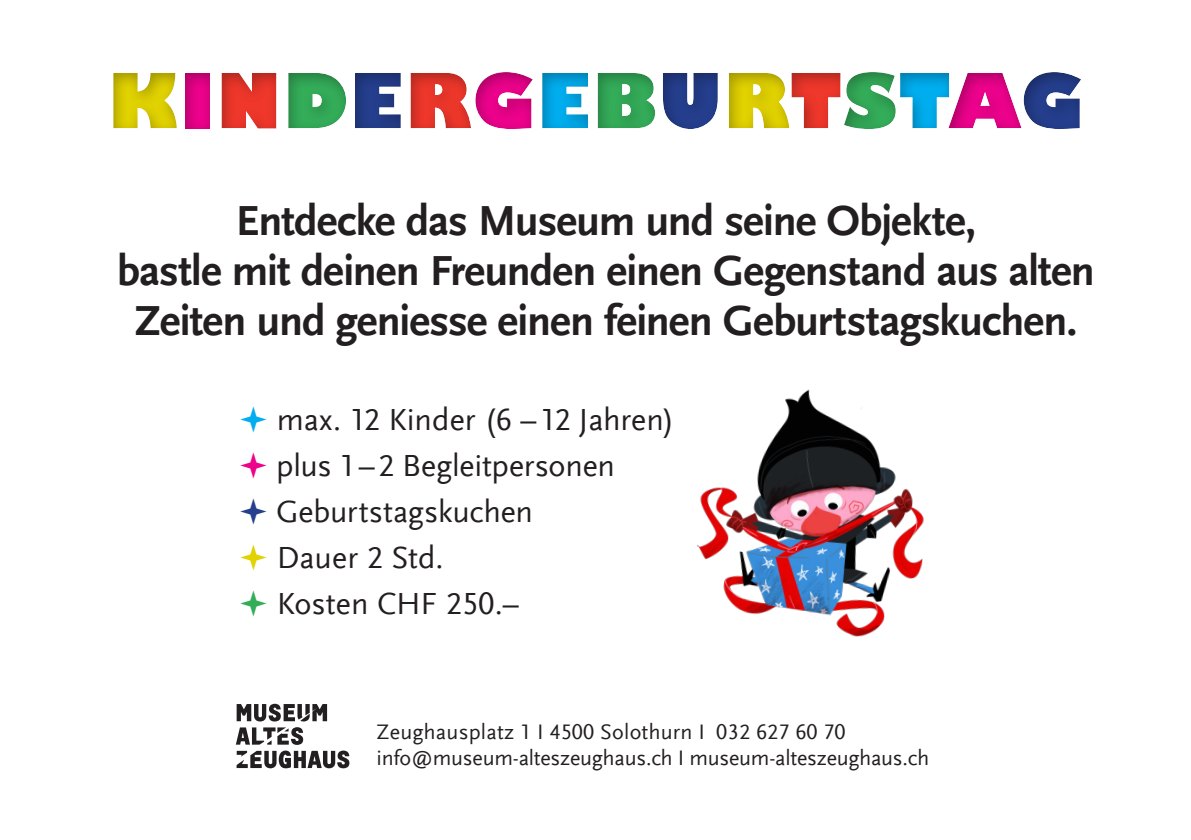
<style>
.page{position:relative;width:1191px;height:840px;background:#fff}
.page>*{position:absolute;margin:0;border:0;box-sizing:border-box;transform-origin:0 0}
.t1{font:800 74px "Gill Sans";letter-spacing:.015em;color:#ed028c}
.t2{font:700 44px "Scala Sans Offc Pro";letter-spacing:-.02em;color:#231f20}
.t3{font:32px "Scala Sans Offc Pro";letter-spacing:-.005em;color:#231f20}
.t4{font:22px/26px "Scala Sans Offc Pro";letter-spacing:-.01em;color:#231f20}
.s1{color:#e1d201}
.s2{color:#ef372b}
.s3{color:#34ad59}
.s4{color:#253f8e}
.s5{color:#00aeef}
.s6{color:#ed028c}
</style>
<div class="page">
<img style="left:697px;top:389px;width:227px;height:248px">
<svg style="left:236px;top:750px;width:113px;height:17px"></svg>
<svg style="left:236px;top:703px;width:91px;height:41px"></svg>
<div style="left:90px;top:53px;width:1101px;height:108px;background:#6b676b;opacity:.5"></div>
<h1 class="t1" style="left:108px;top:54px;width:977px"><span class="s1">K</span>I<span class="s2">N</span><span class="s3">D</span><span class="s4">E</span><span class="s2">R</span>G<span class="s5">E</span><span class="s3">B</span><span class="s4">U</span><span class="s1">R</span><span class="s2">T</span><span class="s3">S</span><span class="s5">T</span>A<span class="s4">G</span></h1>
<p class="t2" style="left:236px;top:195px;width:742px">Entdecke das Museum und seine Objekte,</p>
<p class="t2" style="left:117px;top:245px;width:979px">bastle mit deinen Freunden einen Gegenstand aus alten</p>
<p class="t2" style="left:135px;top:295px;width:944px">Zeiten und geniesse einen feinen Geburtstagskuchen.</p>
<p class="t3" style="left:239px;top:401px;width:437px"><span class="s5">✦</span> max. 12 Kinder (6 – 12 Jahren)</p>
<p class="t3" style="left:239px;top:447px;width:378px"><span class="s6">✦</span> plus 1 – 2 Begleitpersonen</p>
<p class="t3" style="left:239px;top:493px;width:296px"><span class="s4">✦</span> Geburtstagskuchen</p>
<p class="t3" style="left:239px;top:539px;width:206px"><span class="s1">✦</span> Dauer 2 Std.</p>
<p class="t3" style="left:239px;top:585px;width:282px"><span class="s3">✦</span> Kosten CHF 250.–</p>
<p class="t4" style="left:376px;top:718px;width:554px">Zeughausplatz 1 I 4500 Solothurn I 032 627 60 70 info@museum-alteszeughaus.ch I museum-alteszeughaus.ch</p>
</div>
